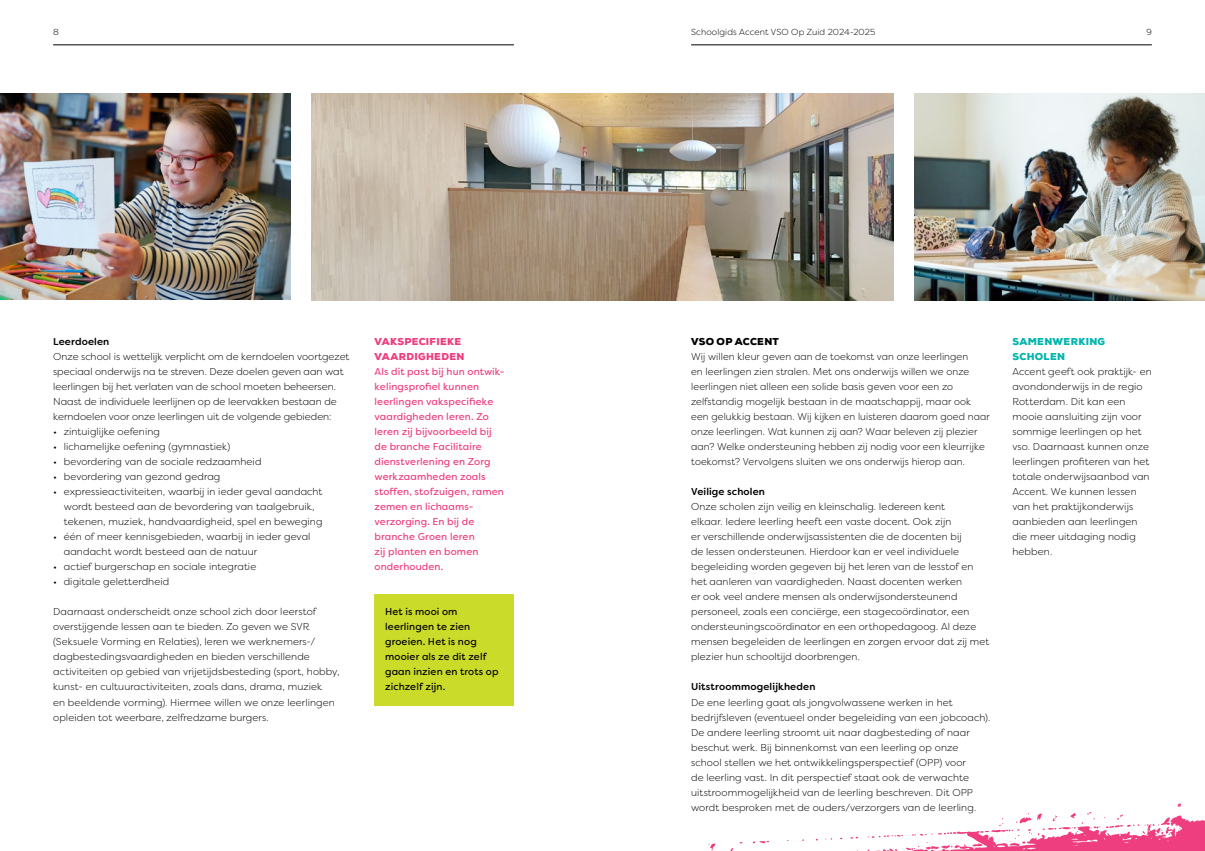
<style>
.page{position:relative;width:1205px;height:851px;background:#fff}
.page>*{position:absolute;margin:0;border:0;box-sizing:border-box;transform-origin:0 0}
.t1{font:300 10px/15px "Filson Soft";letter-spacing:.01em;color:#000}
.t2{font:10px/15px "Filson Soft";letter-spacing:.01em;color:#ee3e80}
.t3{font:10px/15px "Filson Soft";letter-spacing:.01em;color:#000}
.t4{font:500 10px "Filson Soft";letter-spacing:.015em;color:#000}
.t5{font:900 10px/15px "Nexa";letter-spacing:.03em;color:#ee3e80}
.t6{font:900 10px/15px "Nexa";letter-spacing:.03em;color:#00b5ad}
.t7{font:900 10px "Nexa";letter-spacing:.02em;color:#000}
.t8{font:300 8.75px "Filson Soft";letter-spacing:.01em;color:#000}
</style>
<div class="page">
<hr style="left:691px;top:45px;width:461px;height:1px;background:#000">
<hr style="left:53px;top:45px;width:461px;height:1px;background:#000">
<svg style="left:708px;top:803px;width:497px;height:48px"></svg>
<img style="left:914px;top:94px;width:291px;height:206px">
<div style="left:374px;top:593px;width:140px;height:112px;background:#cbdb2a"></div>
<img style="left:0;top:93px;width:291px;height:207px">
<img style="left:312px;top:94px;width:581px;height:206px">
<p class="t8" style="left:53px;top:27px;width:7px">8</p>
<p class="t8" style="left:691px;top:27px;width:186px">Schoolgids Accent VSO Op Zuid 2024-2025</p>
<p class="t8" style="left:1146px;top:27px;width:7px">9</p>
<p class="t4" style="left:53px;top:335px;width:58px">Leerdoelen</p>
<p class="t1" style="left:53px;top:349px;width:298px">Onze school is wettelijk verplicht om de kerndoelen voortgezet speciaal onderwijs na te streven. Deze doelen geven aan wat leerlingen bij het verlaten van de school moeten beheersen.<br>Naast de individuele leerlijnen op de leervakken bestaan de kerndoelen voor onze leerlingen uit de volgende gebieden:</p>
<p class="t1" style="left:53px;top:424px;width:108px">• zintuiglijke oefening</p>
<p class="t1" style="left:53px;top:439px;width:178px">• lichamelijke oefening (gymnastiek)</p>
<p class="t1" style="left:53px;top:454px;width:210px">• bevordering van de sociale redzaamheid</p>
<p class="t1" style="left:53px;top:469px;width:169px">• bevordering van gezond gedrag</p>
<p class="t1" style="left:64px;top:484px;width:260px;text-indent:-11px">• expressieactiviteiten, waarbij in ieder geval aandacht wordt besteed aan de bevordering van taalgebruik, tekenen, muziek, handvaardigheid, spel en beweging</p>
<p class="t1" style="left:64px;top:529px;width:248px;text-indent:-11px">• één of meer kennisgebieden, waarbij in ieder geval aandacht wordt besteed aan de natuur</p>
<p class="t1" style="left:53px;top:559px;width:205px">• actief burgerschap en sociale integratie</p>
<p class="t1" style="left:53px;top:574px;width:118px">• digitale geletterdheid</p>
<p class="t1" style="left:53px;top:604px;width:288px">Daarnaast onderscheidt onze school zich door leerstof overstijgende lessen aan te bieden. Zo geven we SVR (Seksuele Vorming en Relaties), leren we werknemers-/ dagbestedingsvaardigheden en bieden verschillende activiteiten op gebied van vrijetijdsbesteding (sport, hobby, kunst- en cultuuractiviteiten, zoals dans, drama, muziek<br>en beeldende vorming). Hiermee willen we onze leerlingen opleiden tot weerbare, zelfredzame burgers.</p>
<p class="t5" style="left:374px;top:334px;width:91px">VAKSPECIFIEKE<br>VAARDIGHEDEN</p>
<p class="t2" style="left:374px;top:364px;width:131px">Als dit past bij hun ontwik&shy;kelingsprofiel kunnen leerlingen vakspecifieke vaardigheden leren. Zo leren zij bijvoorbeeld bij de branche Facilitaire dienstverlening en Zorg werkzaamheden zoals stoffen, stofzuigen, ramen zemen en lichaams&shy;verzorging. En bij de branche Groen leren<br>zij planten en bomen onderhouden.</p>
<p class="t3" style="left:385px;top:604px;width:115px">Het is mooi om leerlingen te zien groeien. Het is nog mooier als ze dit zelf gaan inzien en trots op zichzelf zijn.</p>
<p class="t7" style="left:691px;top:335px;width:89px">VSO OP ACCENT</p>
<p class="t1" style="left:691px;top:349px;width:300px">Wij willen kleur geven aan de toekomst van onze leerlingen<br>en leerlingen zien stralen. Met ons onderwijs willen we onze leerlingen niet alleen een solide basis geven voor een zo zelfstandig mogelijk bestaan in de maatschappij, maar ook een gelukkig bestaan. Wij kijken en luisteren daarom goed naar onze leerlingen. Wat kunnen zij aan? Waar beleven zij plezier aan? Welke ondersteuning hebben zij nodig voor een kleurrijke toekomst? Vervolgens sluiten we ons onderwijs hierop aan.</p>
<p class="t4" style="left:691px;top:485px;width:75px">Veilige scholen</p>
<p class="t1" style="left:691px;top:499px;width:300px">Onze scholen zijn veilig en kleinschalig. Iedereen kent<br>elkaar. Iedere leerling heeft een vaste docent. Ook zijn<br>er verschillende onderwijsassistenten die de docenten bij<br>de lessen ondersteunen. Hierdoor kan er veel individuele begeleiding worden gegeven bij het leren van de lesstof en het aanleren van vaardigheden. Naast docenten werken<br>er ook veel andere mensen als onderwijsondersteunend personeel, zoals een conciërge, een stagecoördinator, een ondersteuningscoördinator en een orthopedagoog. Al deze mensen begeleiden de leerlingen en zorgen ervoor dat zij met plezier hun schooltijd doorbrengen.</p>
<p class="t4" style="left:691px;top:680px;width:126px">Uitstroommogelijkheden</p>
<p class="t1" style="left:691px;top:694px;width:301px">De ene leerling gaat als jongvolwassene werken in het bedrijfsleven (eventueel onder begeleiding van een jobcoach).<br>De andere leerling stroomt uit naar dagbesteding of naar beschut werk. Bij binnenkomst van een leerling op onze school stellen we het ontwikkelingsperspectief (OPP) voor<br>de leerling vast. In dit perspectief staat ook de verwachte uitstroommogelijkheid van de leerling beschreven. Dit OPP wordt besproken met de ouders/verzorgers van de leerling.</p>
<p class="t6" style="left:1012px;top:334px;width:94px">SAMENWERKING<br>SCHOLEN</p>
<p class="t1" style="left:1012px;top:364px;width:141px">Accent geeft ook praktijk- en avondonderwijs in de regio<br>Rotterdam. Dit kan een mooie aansluiting zijn voor sommige leerlingen op het vso. Daarnaast kunnen onze leerlingen profiteren van het totale onderwijsaanbod van<br>Accent. We kunnen lessen van het praktijkonderwijs aanbieden aan leerlingen die meer uitdaging nodig hebben.</p>
</div>
